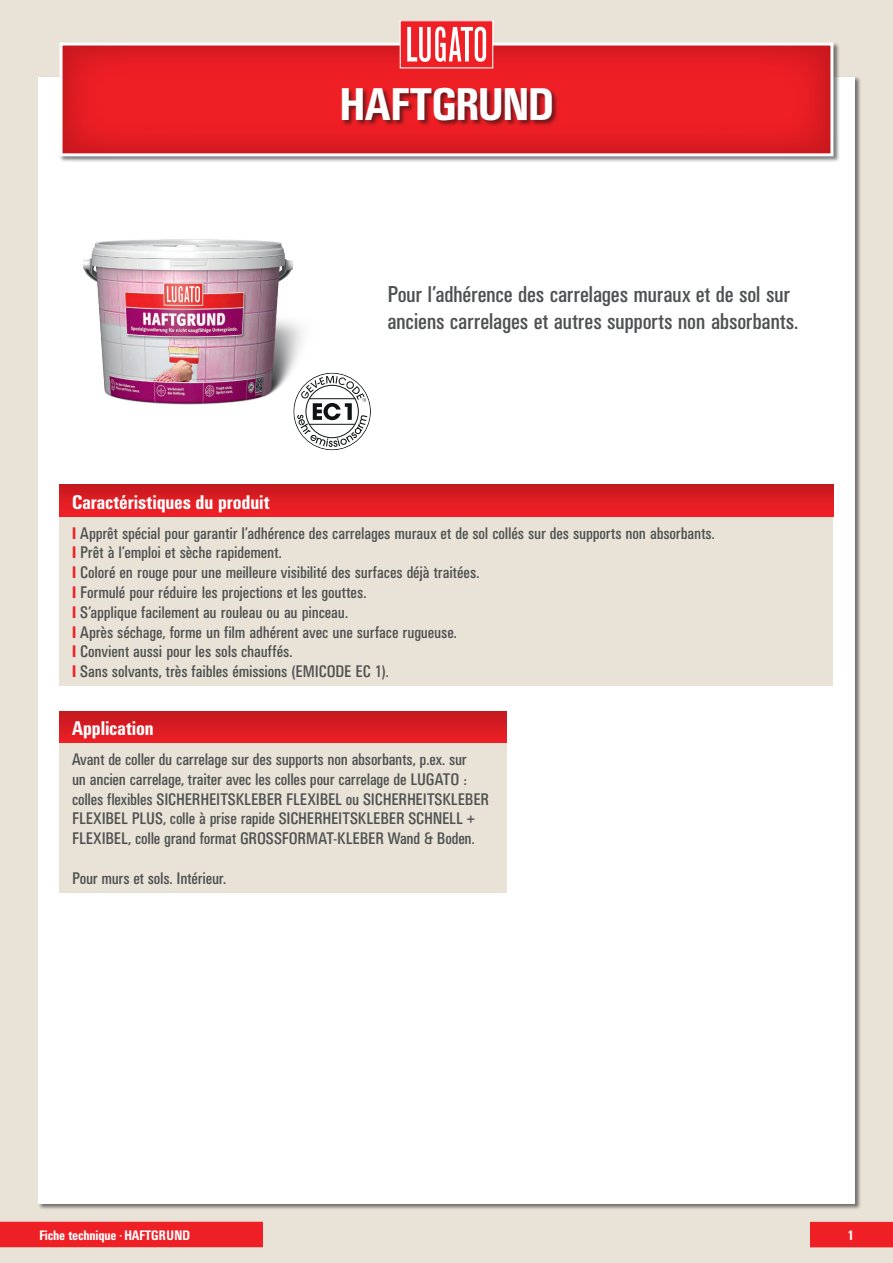
<style>
.page{position:relative;width:893px;height:1263px;background:#e9e3d7}
.page>*{position:absolute;margin:0;border:0;box-sizing:border-box;transform-origin:0 0}
.t1{font:500 condensed 45px "UN11";letter-spacing:.005em;color:#fff}
.t2{font:condensed 22.5px/27px "UN11";letter-spacing:-.005em;color:#4e5051}
.t3{font:500 condensed 19.5px "UN11";letter-spacing:.005em;color:#fff}
.t4{font:condensed 16.5px/19.8px "UN11";color:#4e5051}
.t5{font:500 condensed 13.5px "UN11";color:#fff}
.s1{font-weight:500;color:#ee1f25}
</style>
<div class="page">
<div style="left:38px;top:77px;width:817px;height:1126px;background:#fff"></div>
<div style="left:810px;top:1222px;width:83px;height:25px;background:#ee1f25"></div>
<div style="left:0;top:1222px;width:263px;height:25px;background:#ee1f25"></div>
<div style="left:59px;top:42px;width:781px;height:121px;background:#101314;opacity:.55"></div>
<svg style="left:60px;top:43px;width:773px;height:113px;fill:#eb1e24"></svg>
<div style="left:341px;top:87px;width:218px;height:40px;background:#101314;opacity:.55"></div>
<div style="left:400px;top:21px;width:93px;height:47px;background:#ee1f25"></div>
<div style="left:400px;top:20px;width:93px;height:48px;border:1px solid #fff"></div>
<svg style="left:407px;top:27px;width:79px;height:35px"></svg>
<div style="left:59px;top:485px;width:774px;height:32px;background:linear-gradient(to bottom,#c81a1f,#f32027)"></div>
<div style="left:59px;top:517px;width:774px;height:169px;background:#e9e3d7"></div>
<div style="left:59px;top:711px;width:448px;height:32px;background:linear-gradient(to bottom,#c2191e,#ee1f26)"></div>
<div style="left:59px;top:743px;width:448px;height:149px;background:#e9e3d7"></div>
<svg style="left:294px;top:373px;width:76px;height:77px"></svg>
<div style="left:293px;top:373px;width:78px;height:77px;border:1px solid #101314;border-radius:50%"></div>
<svg style="left:297px;top:376px;width:70px;height:71px"></svg>
<img style="left:84px;top:240px;width:237px;height:165px">
<h1 class="t1" style="left:340px;top:79px;width:215px">HAFTGRUND</h1>
<h2 class="t2" style="left:387px;top:281px;width:412px">Pour l’adhérence des carrelages muraux et de sol sur anciens carrelages et autres supports non absorbants.</h2>
<p class="t3" style="left:72px;top:491px;width:199px">Caractéristiques du produit</p>
<p class="t4" style="left:72px;top:523px;width:644px"><span class="s1">I</span> Apprêt spécial pour garantir l’adhérence des carrelages muraux et de sol collés sur des supports non absorbants.<br><span class="s1">I</span> Prêt à l’emploi et sèche rapidement.<br><span class="s1">I</span> Coloré en rouge pour une meilleure visibilité des surfaces déjà traitées.<br><span class="s1">I</span> Formulé pour réduire les projections et les gouttes.<br><span class="s1">I</span> S’applique facilement au rouleau ou au pinceau.<br><span class="s1">I</span> Après séchage, forme un film adhérent avec une surface rugueuse.<br><span class="s1">I</span> Convient aussi pour les sols chauffés.<br><span class="s1">I</span> Sans solvants, très faibles émissions (EMICODE EC 1).</p>
<p class="t3" style="left:72px;top:717px;width:83px">Application</p>
<p class="t4" style="left:72px;top:749px;width:418px">Avant de coller du carrelage sur des supports non absorbants, p.ex. sur<br>un ancien carrelage, traiter avec les colles pour carrelage de LUGATO : colles flexibles SICHERHEITSKLEBER FLEXIBEL ou SICHERHEITSKLEBER FLEXIBEL PLUS, colle à prise rapide SICHERHEITSKLEBER SCHNELL + FLEXIBEL, colle grand format GROSSFORMAT-KLEBER Wand &amp; Boden.</p>
<p class="t4" style="left:72px;top:868px;width:155px">Pour murs et sols. Intérieur.</p>
<p class="t5" style="left:39px;top:1227px;width:152px">Fiche technique <sup>•</sup> HAFTGRUND</p>
<p class="t5" style="left:847px;top:1227px;width:8px">1</p>
</div>
